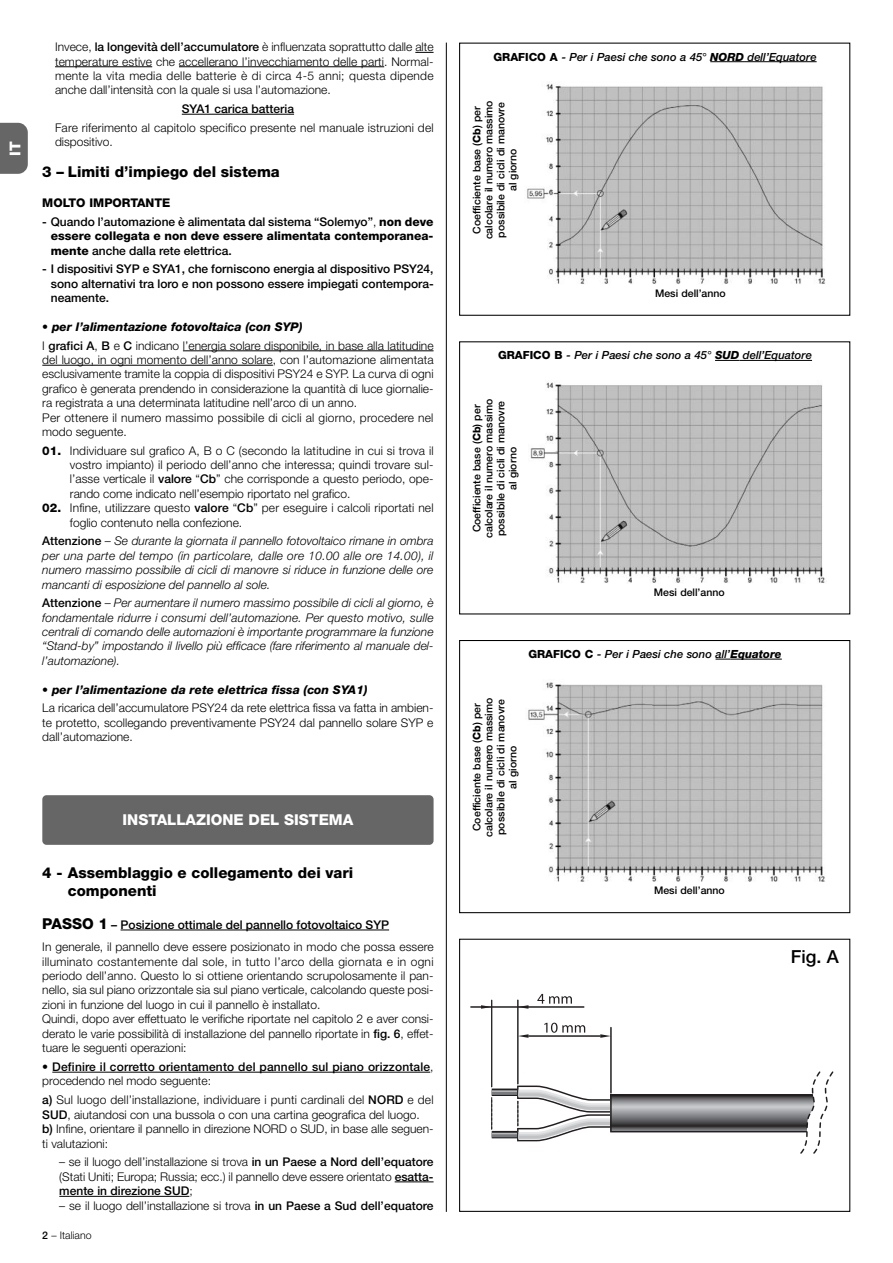
<style>
.page{position:relative;width:893px;height:1263px;background:#fff}
.page>*{position:absolute;margin:0;border:0;box-sizing:border-box;transform-origin:0 0}
.t1{font:500 18px "Helvetica Neue";color:#000}
.t2{font:800 15px/18px "Helvetica Neue";color:#000}
.t3{font:800 15px "Helvetica Neue";color:#fff}
.t4{font:300 12px/14.4px "Helvetica Neue";color:#000}
.t5{font:italic 300 12px/14.4px "Helvetica Neue";color:#000;text-align:justify}
.t6{font:500 12px/14.4px "Helvetica Neue";color:#000;text-align:justify}
.t7{font:italic 800 12px "Helvetica Neue";color:#000}
.t8{font:800 12px "Helvetica Neue";color:#000}
.t9{font:italic 500 11.25px "Helvetica Neue";color:#000}
.t10{font:500 10.5px/12px "Helvetica Neue";color:#000;text-align:center}
.t11{font:300 10.5px "Helvetica Neue";color:#000}
.s1{font-weight:500}
.s2{font-weight:300}
.s3{font-weight:800}
.s4{font-weight:800;font-style:italic}
.s5{font-weight:500;font-style:normal}
.s6{font-style:normal}
.s7{font-weight:800;font-size:15px}
.s8{font-weight:800;font-style:normal}
</style>
<div class="page">
<hr style="left:121px;top:930px;width:268px;height:1px;background:#000">
<hr style="left:52px;top:1072px;width:378px;height:1px;background:#000">
<hr style="left:395px;top:1182px;width:34px;height:1px;background:#000">
<hr style="left:59px;top:1196px;width:130px;height:1px;background:#000">
<div style="left:42px;top:795px;width:391px;height:50px;background:#666;border-radius:4px"></div>
<hr style="left:446px;top:43px;width:1px;height:1169px;background:#000">
<svg style="left:0;top:123px;width:28px;height:51px"></svg>
<img style="left:527px;top:84px;width:298px;height:200px">
<div style="left:459px;top:43px;width:391px;height:273px;border:1px solid #000"></div>
<hr style="left:710px;top:61px;width:34px;height:1px;background:#000">
<hr style="left:744px;top:61px;width:72px;height:1px;background:#000">
<img style="left:530px;top:382px;width:295px;height:201px">
<svg style="left:715px;top:360px;width:24px;height:1px"></svg>
<hr style="left:739px;top:360px;width:73px;height:1px;background:#000">
<img style="left:528px;top:682px;width:297px;height:200px">
<div style="left:459px;top:640px;width:391px;height:273px;border:1px solid #000"></div>
<svg style="left:715px;top:659px;width:15px;height:1px"></svg>
<hr style="left:730px;top:659px;width:52px;height:1px;background:#000">
<svg style="left:415px;top:52px;width:18px;height:1px"></svg>
<hr style="left:55px;top:66px;width:97px;height:1px;background:#000">
<hr style="left:179px;top:66px;width:205px;height:1px;background:#000">
<hr style="left:182px;top:114px;width:112px;height:1px;background:#000">
<hr style="left:183px;top:351px;width:250px;height:1px;background:#000">
<hr style="left:42px;top:365px;width:231px;height:1px;background:#000">
<svg style="left:629px;top:1096px;width:167px;height:34px;background:#7c7c7f"></svg>
<div style="left:610px;top:1094px;width:240px;height:38px;border:1px solid #231f20"></div>
<hr style="left:517px;top:1000px;width:1px;height:84px;background:#231f20">
<hr style="left:610px;top:1027px;width:1px;height:66px;background:#231f20">
<hr style="left:528px;top:1036px;width:72px;height:1px;background:#231f20">
<svg style="left:518px;top:1034px;width:10px;height:4px"></svg>
<svg style="left:600px;top:1034px;width:11px;height:4px"></svg>
<hr style="left:491px;top:1000px;width:1px;height:87px;background:#231f20">
<svg style="left:491px;top:1079px;width:138px;height:63px"></svg>
<hr style="left:471px;top:1007px;width:113px;height:1px;background:#231f20">
<svg style="left:481px;top:1005px;width:10px;height:4px"></svg>
<svg style="left:518px;top:1005px;width:10px;height:4px"></svg>
<svg style="left:537px;top:994px;width:35px;height:10px"></svg>
<svg style="left:544px;top:1023px;width:41px;height:10px"></svg>
<svg style="left:796px;top:1071px;width:52px;height:83px"></svg>
<div style="left:459px;top:939px;width:391px;height:273px;border:1px solid #000"></div>
<p class="t3" style="left:10px;top:156px;width:16px;rotate:-90deg">IT</p>
<p class="t4" style="left:55px;top:41px;width:380px;text-align:justify">Invece, <span class="s1">la longevità dell’accumulatore</span> è influenzata soprattutto dalle alte temperature estive che accellerano l’invecchiamento delle parti. Normal&shy;mente la vita media delle batterie è di circa 4-5 anni; questa dipende anche dall’intensità con la quale si usa l’automazione.</p>
<p class="t6" style="left:182px;top:103px;width:114px">SYA1 carica batteria</p>
<p class="t4" style="left:55px;top:121px;width:380px">Fare riferimento al capitolo specifico presente nel manuale istruzioni del dispositivo.</p>
<p class="t2" style="left:42px;top:164px;width:239px">3 – Limiti d’impiego del sistema</p>
<p class="t8" style="left:42px;top:199px;width:130px">MOLTO IMPORTANTE</p>
<p class="t6" style="left:51px;top:216px;width:384px;text-indent:-9px">- Quando l’automazione è alimentata dal sistema “Solemyo”<span class="s2">,</span> <span class="s3">non deve essere collegata e non deve essere alimentata contemporanea&shy;mente</span> anche dalla rete elettrica.</p>
<p class="t6" style="left:51px;top:263px;width:384px;text-indent:-9px">- I dispositivi SYP e SYA1, che forniscono energia al dispositivo PSY24, sono alternativi tra loro e non possono essere impiegati contempora&shy;neamente.</p>
<p class="t4" style="left:42px;top:319px;width:393px;line-height:18.6px"><span class="s4">• per l’alimentazione fotovoltaica (con SYP)<br></span>I <span class="s1">grafici A</span>, <span class="s1">B</span> e <span class="s1">C</span> indicano l’energia solare disponibile, in base alla latitudine</p>
<p class="t4" style="left:42px;top:354px;width:393px">del luogo, in ogni momento dell’anno solare, con l’automazione alimentata esclusivamente tramite la coppia di dispositivi PSY24 e SYP. La curva di ogni grafico è generata prendendo in considerazione la quantità di luce giornalie&shy;ra registrata a una determinata latitudine nell’arco di un anno.<br>Per ottenere il numero massimo possibile di cicli al giorno, procedere nel modo seguente.</p>
<p class="t4" style="left:70px;top:444px;width:365px;text-align:justify;text-indent:-28px"><span class="s3">01.</span> Individuare sul grafico A, B o C (secondo la latitudine in cui si trova il vostro impianto) il periodo dell’anno che interessa; quindi trovare sul&shy;l’asse verticale il <span class="s1">valore</span> “<span class="s1">Cb</span>” che corrisponde a questo periodo, ope&shy;rando come indicato nell’esempio riportato nel grafico.</p>
<p class="t4" style="left:70px;top:502px;width:365px;text-indent:-28px"><span class="s3">02.</span> Infine, utilizzare questo <span class="s1">valore</span> “<span class="s1">Cb</span>” per eseguire i calcoli riportati nel foglio contenuto nella confezione.</p>
<p class="t5" style="left:42px;top:535px;width:393px"><span class="s5">Attenzione</span> <span class="s6">–</span> Se durante la giornata il pannello fotovoltaico rimane in ombra per una parte del tempo (in particolare, dalle ore 10.00 alle ore 14.00), il numero massimo possibile di cicli di manovre si riduce in funzione delle ore mancanti di esposizione del pannello al sole.</p>
<p class="t5" style="left:42px;top:597px;width:393px"><span class="s5">Attenzione</span> <span class="s6">–</span> Per aumentare il numero massimo possibile di cicli al giorno, è fondamentale ridurre i consumi dell’automazione. Per questo motivo, sulle centrali di comando delle automazioni è importante programmare la funzione “Stand-by” impostando il livello più efficace (fare riferimento al manuale del&shy;l’automazione).</p>
<p class="t7" style="left:42px;top:685px;width:327px">• per l’alimentazione da rete elettrica fissa (con SYA1)</p>
<p class="t4" style="left:42px;top:702px;width:393px;text-align:justify">La ricarica dell’accumulatore PSY24 da rete elettrica fissa va fatta in ambien&shy;te protetto, scollegando preventivamente PSY24 dal pannello solare SYP e dall’automazione.</p>
<p class="t3" style="left:122px;top:814px;width:232px">INSTALLAZIONE DEL SISTEMA</p>
<p class="t2" style="left:68px;top:865px;width:287px;text-indent:-26px">4 - Assemblaggio e collegamento dei vari componenti</p>
<p class="t4" style="left:42px;top:914px;width:393px;line-height:22.4px"><span class="s7">PASSO 1</span> <span class="s1">– Posizione ottimale del pannello fotovoltaico SYP<br></span>In generale, il pannello deve essere posizionato in modo che possa essere</p>
<p class="t4" style="left:42px;top:955px;width:393px">illuminato costantemente dal sole, in tutto l’arco della giornata e in ogni periodo dell’anno. Questo lo si ottiene orientando scrupolosamente il pan&shy;nello, sia sul piano orizzontale sia sul piano verticale, calcolando queste posi&shy;zioni in funzione del luogo in cui il pannello è installato.<br>Quindi, dopo aver effettuato le verifiche riportate nel capitolo 2 e aver consi&shy;derato le varie possibilità di installazione del pannello riportate in <span class="s1">fig. 6</span>, effet&shy;tuare le seguenti operazioni:</p>
<p class="t6" style="left:42px;top:1061px;width:393px"><span class="s2">•</span> Definire il corretto orientamento del pannello sul piano orizzontale<span class="s2">, procedendo nel modo seguente:</span></p>
<p class="t4" style="left:42px;top:1094px;width:393px"><span class="s1">a)</span> Sul luogo dell’installazione, individuare i punti cardinali del <span class="s1">NORD</span> e del <span class="s1">SUD</span>, aiutandosi con una bussola o con una cartina geografica del luogo.<br><span class="s1">b)</span> Infine, orientare il pannello in direzione NORD o SUD, in base alle seguen&shy;ti valutazioni:</p>
<p class="t4" style="left:59px;top:1156px;width:376px;text-align:justify">– se il luogo dell’installazione si trova <span class="s1">in un Paese a Nord dell’equatore </span>(Stati Uniti; Europa; Russia; ecc.) il pannello deve essere orientato <span class="s1">esatta&shy;mente in direzione SUD</span>;</p>
<p class="t4" style="left:59px;top:1199px;width:376px">– se il luogo dell’installazione si trova <span class="s1">in un Paese a Sud dell’equatore</span></p>
<p class="t11" style="left:42px;top:1231px;width:51px"><span class="s1">2</span> – Italiano</p>
<p class="t9" style="left:493px;top:52px;width:325px"><span class="s8">GRAFICO A</span> - Per i Paesi che sono a 45° <span class="s3">NORD</span> dell’Equatore</p>
<p class="t10" style="left:472px;top:239px;width:141px;rotate:-90deg">Coefficiente base (<span class="s3">Cb</span>) per calcolare il numero massimo possibile di cicli di manovre al giorno</p>
<p class="t10" style="left:655px;top:288px;width:72px">Mesi dell’anno</p>
<p class="t9" style="left:498px;top:351px;width:315px"><span class="s8">GRAFICO B</span> - Per i Paesi che sono a 45° <span class="s3">SUD</span> dell’Equatore</p>
<p class="t10" style="left:472px;top:538px;width:141px;rotate:-90deg">Coefficiente base (<span class="s3">Cb</span>) per calcolare il numero massimo possibile di cicli di manovre al giorno</p>
<p class="t10" style="left:654px;top:587px;width:72px">Mesi dell’anno</p>
<p class="t9" style="left:528px;top:650px;width:255px"><span class="s8">GRAFICO C</span> - Per i Paesi che sono all’<span class="s3">Equatore</span></p>
<p class="t10" style="left:472px;top:837px;width:141px;rotate:-90deg">Coefficiente base (<span class="s3">Cb</span>) per calcolare il numero massimo possibile di cicli di manovre al giorno</p>
<p class="t10" style="left:654px;top:886px;width:72px">Mesi dell’anno</p>
<h1 class="t1" style="left:791px;top:950px;width:50px">Fig. A</h1>
</div>
